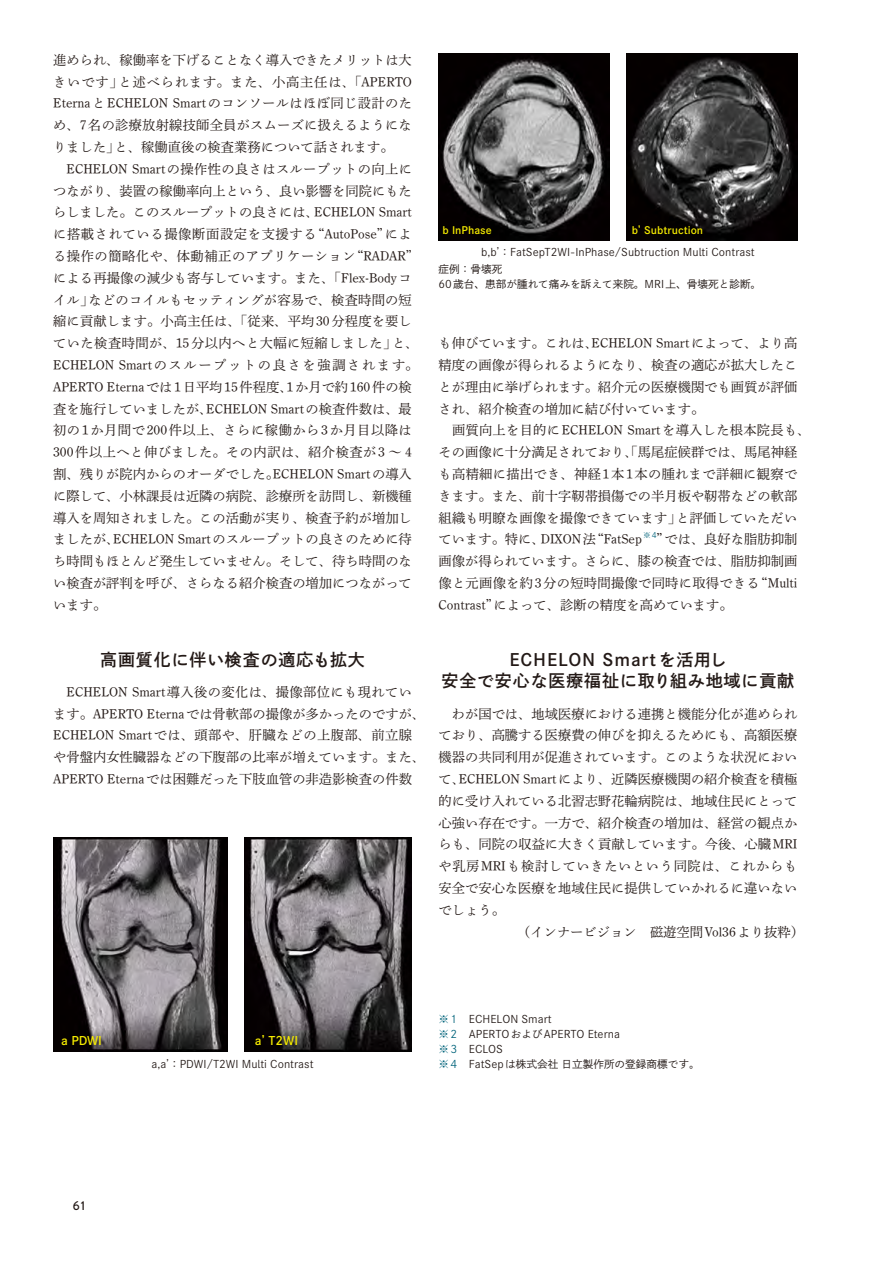
<style>
.page{position:relative;width:893px;height:1263px;background:#fff}
.page>*{position:absolute;margin:0;border:0;box-sizing:border-box;transform-origin:0 0}
.t1{font:16.95px/21.3px "P Shuei Go Gin Std N B 90 pv RKSJ H";letter-spacing:.05em;color:#231916;text-align:center}
.t2{font:13.35px/21.8px "P Shuei Min Pr 6 N L 90 pv RKSJ H";color:#231916}
.t3{font:13.35px "P Shuei Min Pr 6 N L 90 pv RKSJ H";letter-spacing:.045em;color:#231916}
.t4{font:500 12.75px "Brandon Grotesque";color:#231916}
.t5{font:11.85px "P Shuei Go Gin Std N B 90 pv RKSJ H";letter-spacing:-.015em;color:#f5eb00}
.t6{font:10.65px/14.9px "P Shuei Go Gin Std N L 90 pv RKSJ H";color:#231916}
.t7{font:10.2px "P Shuei Go Gin Std N B 90 pv RKSJ H";color:#f5eb00}
.t8{font:7.8px "P Shuei Go Gin Std N L 90 pv RKSJ H";color:#00637a}
.s1{font-family:"A1 Mincho Std Bold 90 pv RKSJ H"}
.s2{color:#00637a}
</style>
<div class="page">
<img style="left:53px;top:837px;width:175px;height:215px">
<img style="left:245px;top:837px;width:167px;height:215px">
<img style="left:438px;top:53px;width:171px;height:187px">
<img style="left:626px;top:53px;width:171px;height:187px">
<p class="t2" style="left:53px;top:51px;width:367px">進められ<span class="s1">、</span>稼働率を下げることなく導入できたメリットは大きいです」と述べられます。また<span class="s1">、</span>小高主任は<span class="s1">、</span>「APERTO EternaとECHELON Smartのコンソールはほぼ同じ設計のため<span class="s1">、</span>7名の診療放射線技師全員がスムーズに扱えるようになりました」と<span class="s1">、</span>稼働直後の検査業務について話されます。　ECHELON Smartの操作性の良さはスループットの向上につながり<span class="s1">、</span>装置の稼働率向上という<span class="s1">、</span>良い影響を同院にもたらしました。このスループットの良さには<span class="s1">、</span>ECHELON Smartに搭載されている撮像断面設定を支援する“AutoPose”による操作の簡略化や<span class="s1">、</span>体動補正のアプリケーション“RADAR”による再撮像の減少も寄与しています。また<span class="s1">、</span>「Flex-Bodyコイル」などのコイルもセッティングが容易で<span class="s1">、</span>検査時間の短縮に貢献します。小高主任は<span class="s1">、</span>「従来<span class="s1">、</span>平均30分程度を要していた検査時間が<span class="s1">、</span>15分以内へと大幅に短縮しました」と<span class="s1">、</span>ECHELON Smartのスループットの良さを強調されます。APERTO Eternaでは1日平均15件程度<span class="s1">、</span>1か月で約160件の検査を施行していましたが<span class="s1">、</span>ECHELON Smartの検査件数は<span class="s1">、</span>最初の1か月間で200件以上<span class="s1">、</span>さらに稼働から3か月目以降は300件以上へと伸びました。その内訳は<span class="s1">、</span>紹介検査が3 ～ 4割<span class="s1">、</span>残りが院内からのオーダでした。ECHELON Smartの導入に際して<span class="s1">、</span>小林課長は近隣の病院<span class="s1">、</span>診療所を訪問し<span class="s1">、</span>新機種導入を周知されました。この活動が実り<span class="s1">、</span>検査予約が増加しましたが<span class="s1">、</span>ECHELON Smartのスループットの良さのために待ち時間もほとんど発生していません。そして<span class="s1">、</span>待ち時間のない検査が評判を呼び<span class="s1">、</span>さらなる紹介検査の増加につながっています。</p>
<p class="t1" style="left:100px;top:651px;width:266px">高画質化に伴い検査の適応も拡大</p>
<p class="t2" style="left:53px;top:683px;width:374px">　ECHELON Smart導入後の変化は<span class="s1">、</span>撮像部位にも現れています。APERTO Eternaでは骨軟部の撮像が多かったのですが<span class="s1">、</span>ECHELON Smartでは<span class="s1">、</span>頭部や<span class="s1">、</span>肝臓などの上腹部<span class="s1">、</span>前立腺や骨盤内女性臓器などの下腹部の比率が増えています。また<span class="s1">、</span>APERTO Eternaでは困難だった下肢血管の非造影検査の件数</p>
<p class="t7" style="left:632px;top:226px;width:73px">bʼ Subtruction</p>
<p class="t7" style="left:442px;top:226px;width:51px">b InPhase</p>
<p class="t6" style="left:438px;top:245px;width:318px;line-height:17px;text-indent:42px">b,bʼ：FatSepT2WI-InPhase/Subtruction Multi Contrast症例：骨壊死</p>
<p class="t6" style="left:438px;top:278px;width:324px">60歳台、患部が腫れて痛みを訴えて来院。MRI上、骨壊死と診断。</p>
<p class="t2" style="left:438px;top:334px;width:374px">も伸びています。これは<span class="s1">、</span>ECHELON Smartによって<span class="s1">、</span>より高精度の画像が得られるようになり<span class="s1">、</span>検査の適応が拡大したことが理由に挙げられます。紹介元の医療機関でも画質が評価され<span class="s1">、</span>紹介検査の増加に結び付いています。<br>　画質向上を目的にECHELON Smartを導入した根本院長も<span class="s1">、</span>その画像に十分満足されており<span class="s1">、</span>「馬尾症候群では<span class="s1">、</span>馬尾神経も高精細に描出でき<span class="s1">、</span>神経1本1本の腫れまで詳細に観察できます。また<span class="s1">、</span>前十字靭帯損傷での半月板や靭帯などの軟部組織も明瞭な画像を撮像できています」と評価していただいています。特に<span class="s1">、</span>DIXON法“FatSep</p>
<p class="t8" style="left:643px;top:532px;width:15px">※4</p>
<p class="t2" style="left:438px;top:530px;width:360px;text-align:justify;text-indent:218px">”では<span class="s1">、</span>良好な脂肪抑制画像が得られています。さらに<span class="s1">、</span>膝の検査では<span class="s1">、</span>脂肪抑制画像と元画像を約3分の短時間撮像で同時に取得できる“Multi Contrast”によって<span class="s1">、</span>診断の精度を高めています。</p>
<p class="t1" style="left:442px;top:651px;width:354px">ECHELON Smartを活用し<br>安全で安心な医療福祉に取り組み地域に貢献</p>
<p class="t2" style="left:438px;top:704px;width:360px">　わが国では<span class="s1">、</span>地域医療における連携と機能分化が進められ</p>
<p class="t2" style="left:438px;top:726px;width:360px">ており<span class="s1">、</span>高騰する医療費の伸びを抑えるためにも<span class="s1">、</span>高額医療</p>
<p class="t2" style="left:438px;top:748px;width:360px">機器の共同利用が促進されています。このような状況におい</p>
<p class="t2" style="left:438px;top:770px;width:360px">て<span class="s1">、</span>ECHELON Smartにより<span class="s1">、</span>近隣医療機関の紹介検査を積極</p>
<p class="t2" style="left:438px;top:792px;width:360px">的に受け入れている北習志野花輪病院は<span class="s1">、</span>地域住民にとって</p>
<p class="t2" style="left:438px;top:813px;width:360px">心強い存在です。一方で<span class="s1">、</span>紹介検査の増加は<span class="s1">、</span>経営の観点か</p>
<p class="t2" style="left:438px;top:835px;width:360px">らも<span class="s1">、</span>同院の収益に大きく貢献しています。今後<span class="s1">、</span>心臓MRI</p>
<p class="t3" style="left:438px;top:861px;width:360px">や乳房MRIも検討していきたいという同院は<span class="s1">、</span>これからも</p>
<p class="t2" style="left:438px;top:879px;width:360px">安全で安心な医療を地域住民に提供していかれるに違いない</p>
<p class="t2" style="left:438px;top:901px;width:68px">でしょう。</p>
<p class="t2" style="left:517px;top:922px;width:288px">（インナービジョン　磁遊空間Vol36より抜粋）</p>
<p class="t5" style="left:61px;top:1036px;width:42px">a PDWI</p>
<p class="t5" style="left:255px;top:1036px;width:45px">aʼ T2WI</p>
<p class="t6" style="left:151px;top:1058px;width:164px">a,aʼ：PDWI/T2WI Multi Contrast</p>
<p class="t6" style="left:438px;top:1013px;width:263px"><span class="s2">※1</span> ECHELON Smart<br><span class="s2">※2</span> APERTOおよびAPERTO Eterna<br><span class="s2">※3</span> ECLOS<br><span class="s2">※4</span> FatSepは株式会社 日立製作所の登録商標です。</p>
<p class="t4" style="left:73px;top:1198px;width:14px">61</p>
</div>
